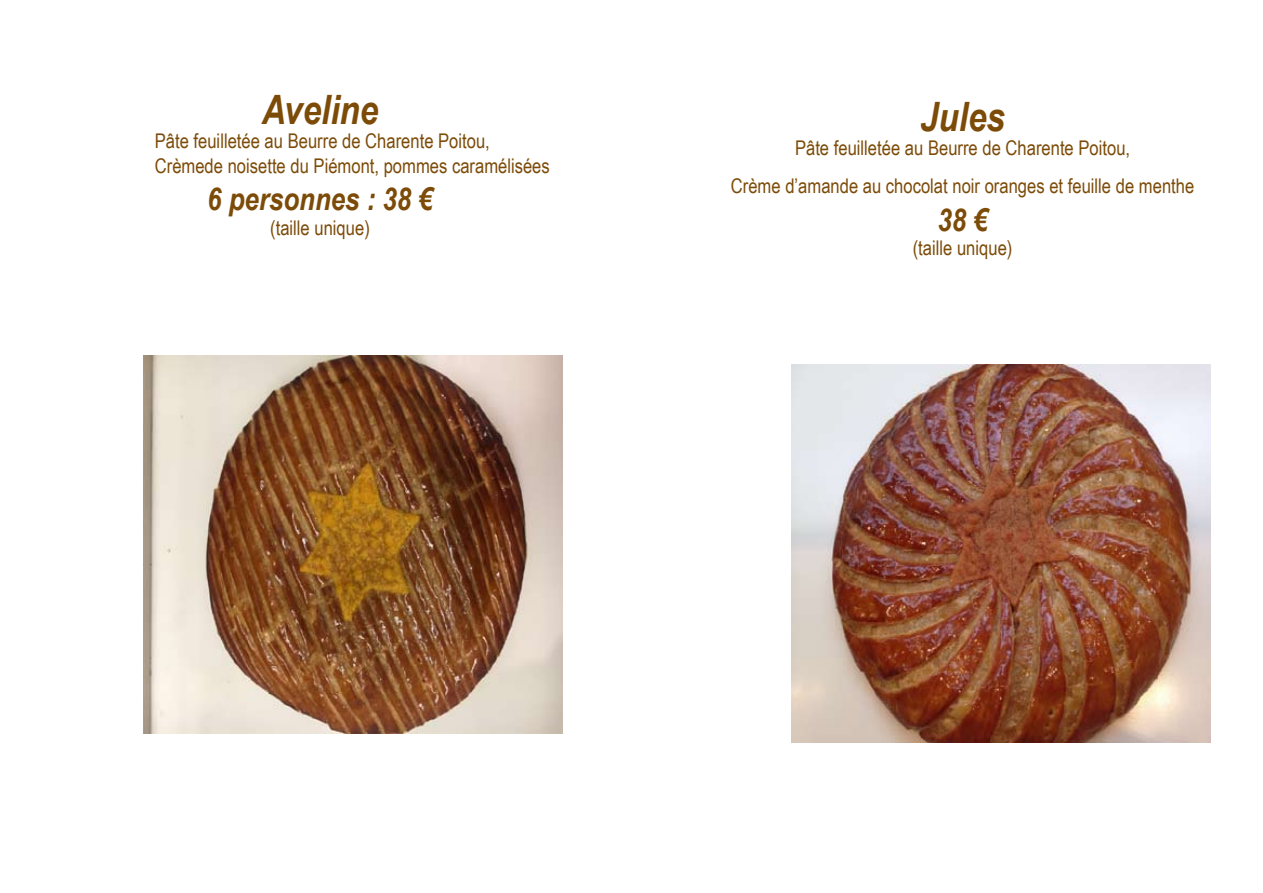
<style>
.page{position:relative;width:1263px;height:893px;background:#fff}
.page>*{position:absolute;margin:0;border:0;box-sizing:border-box;transform-origin:0 0}
.t1{font:italic 700 40.5px "Arial Narrow";color:#7c4b08}
.t2{font:italic 700 31.5px "Arial Narrow";color:#7c4b08}
.t3{font:20.25px/24.3px "Arial Narrow";color:#7c4b08}
</style>
<div class="page">
<img style="left:144px;top:356px;width:418px;height:377px">
<img style="left:792px;top:365px;width:418px;height:377px">
<h1 class="t1" style="left:262px;top:79px;width:118px">Aveline</h1>
<p class="t3" style="left:155px;top:128px;width:397px">Pâte feuilletée au Beurre de Charente Poitou,<br>Crèmede noisette du Piémont, pommes caramélisées</p>
<h2 class="t2" style="left:207px;top:176px;width:227px">6 personnes : 38 €</h2>
<p class="t3" style="left:270px;top:215px;width:101px">(taille unique)</p>
<h1 class="t1" style="left:920px;top:86px;width:86px">Jules</h1>
<p class="t3" style="left:731px;top:128px;width:465px;line-height:37.8px;text-align:center">Pâte feuilletée au Beurre de Charente Poitou,<br>Crème d’amande au chocolat noir oranges et feuille de menthe</p>
<h2 class="t2" style="left:937px;top:196px;width:52px">38 €</h2>
<p class="t3" style="left:913px;top:235px;width:101px">(taille unique)</p>
</div>
